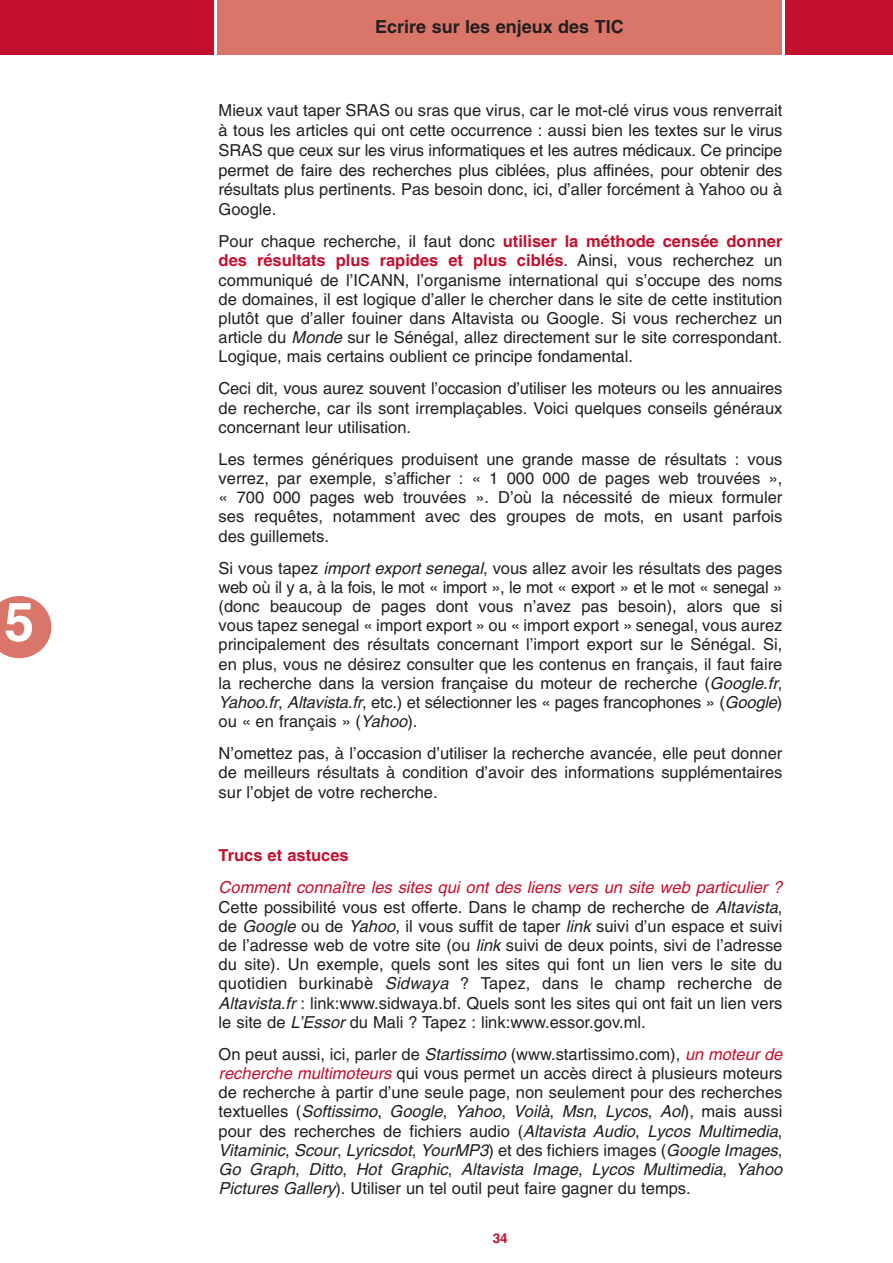
<style>
.page{position:relative;width:893px;height:1263px;background:#fff}
.page>*{position:absolute;margin:0;border:0;box-sizing:border-box;transform-origin:0 0}
.t1{font:700 54px "Helvetica";color:#fff}
.t2{font:700 18px "Helvetica";color:#231f20}
.t3{font:16.5px/19.2px "Helvetica";color:#231f20;text-align:justify}
.t4{font:700 16.5px "Helvetica";color:#c3102f}
.t5{font:700 13.5px "Helvetica";color:#c3102f}
.s1{font-weight:700;color:#c3102f}
.s2{font-style:italic}
.s3{font-style:italic;color:#c3102f}
</style>
<div class="page">
<svg style="left:0;top:596px;width:51px;height:62px;background:#de8a7f"></svg>
<div style="left:215px;top:1px;width:570px;height:54px;background:#d97669"></div>
<div style="left:0;top:1px;width:215px;height:54px;background:#c3102f"></div>
<div style="left:783px;top:1px;width:110px;height:54px;background:#c3102f"></div>
<hr style="left:215px;top:1px;width:2px;height:54px;background:#fff">
<hr style="left:782px;top:1px;width:2px;height:54px;background:#fff">
<h1 class="t1" style="left:4px;top:602px;width:32px">5</h1>
<p class="t2" style="left:375px;top:20px;width:250px">Ecrire sur les enjeux des TIC</p>
<p class="t3" style="left:219px;top:102px;width:565px;line-height:19.8px">Mieux vaut taper SRAS ou sras que virus, car le mot-clé virus vous renverrait à tous les articles qui ont cette occurrence : aussi bien les textes sur le virus SRAS que ceux sur les virus informatiques et les autres médicaux. Ce principe permet de faire des recherches plus ciblées, plus affinées, pour obtenir des résultats plus pertinents. Pas besoin donc, ici, d’aller forcément à Yahoo ou à Google.</p>
<p class="t3" style="left:219px;top:233px;width:565px">Pour chaque recherche, il faut donc <span class="s1">utiliser la méthode censée donner des résultats plus rapides et plus ciblés</span>. Ainsi, vous recherchez un communiqué de l’ICANN, l’organisme international qui s’occupe des noms de domaines, il est logique d’aller le chercher dans le site de cette institution plutôt que d’aller fouiner dans Altavista ou Google. Si vous recherchez un article du <span class="s2">Monde</span> sur le Sénégal, allez directement sur le site correspondant.<br>Logique, mais certains oublient ce principe fondamental.</p>
<p class="t3" style="left:219px;top:381px;width:565px">Ceci dit, vous aurez souvent l’occasion d’utiliser les moteurs ou les annuaires de recherche, car ils sont irremplaçables. Voici quelques conseils généraux concernant leur utilisation.</p>
<p class="t3" style="left:219px;top:451px;width:565px">Les termes génériques produisent une grande masse de résultats : vous verrez, par exemple, s’afficher : « 1 000 000 de pages web trouvées », « 700 000 pages web trouvées ». D’où la nécessité de mieux formuler ses requêtes, notamment avec des groupes de mots, en usant parfois des guillemets.</p>
<p class="t3" style="left:219px;top:560px;width:565px">Si vous tapez <span class="s2">import export senegal</span>, vous allez avoir les résultats des pages web où il y a, à la fois, le mot « import », le mot « export » et le mot « senegal » (donc beaucoup de pages dont vous n’avez pas besoin), alors que si vous tapez senegal « import export » ou « import export » senegal, vous aurez principalement des résultats concernant l’import export sur le Sénégal. Si, en plus, vous ne désirez consulter que les contenus en français, il faut faire la recherche dans la version française du moteur de recherche (<span class="s2">Google.fr</span>, <span class="s2">Yahoo.fr</span>, <span class="s2">Altavista.fr</span>, etc.) et sélectionner les « pages francophones » (<span class="s2">Google</span>) ou « en français » (<span class="s2">Yahoo</span>).</p>
<p class="t3" style="left:219px;top:745px;width:565px">N’omettez pas, à l’occasion d’utiliser la recherche avancée, elle peut donner de meilleurs résultats à condition d’avoir des informations supplémentaires sur l’objet de votre recherche.</p>
<p class="t4" style="left:219px;top:849px;width:132px">Trucs et astuces</p>
<p class="t3" style="left:219px;top:879px;width:569px;text-align:left"><span class="s3">Comment connaître les sites qui ont des liens vers un site web particulier ?<br></span>Cette possibilité vous est offerte. Dans le champ de recherche de <span class="s2">Altavista</span>, de <span class="s2">Google</span> ou de <span class="s2">Yahoo</span>, il vous suffit de taper <span class="s2">link</span> suivi d’un espace et suivi de l’adresse web de votre site (ou <span class="s2">link</span> suivi de deux points, sivi de l’adresse du site). Un exemple, quels sont les sites qui font un lien vers le site du quotidien burkinabè <span class="s2">Sidwaya</span> ? Tapez, dans le champ recherche de <span class="s2">Altavista.fr</span>: link:www.sidwaya.bf. Quels sont les sites qui ont fait un lien vers le site de <span class="s2">L’Essor</span>du Mali ? Tapez : link:www.essor.gov.ml.</p>
<p class="t3" style="left:219px;top:1046px;width:569px;text-align:left">On peut aussi, ici, parler de <span class="s2">Startissimo</span>(www.startissimo.com), <span class="s3">un moteur de recherche multimoteurs</span> qui vous permet un accès direct à plusieurs moteurs de recherche à partir d’une seule page, non seulement pour des recherches t e x t u e l l e s ( <span class="s2">Softissimo</span>, <span class="s2">Google</span>, <span class="s2">Yahoo</span>, <span class="s2">Voilà</span>, <span class="s2">Msn</span>, <span class="s2">Lycos</span>, <span class="s2">Aol</span>) , m a i s a u s s i pour des recherches de fichiers audio (<span class="s2">Altavista Audio</span>, <span class="s2">Lycos Multimedia</span>, <span class="s2">Vitaminic</span>, <span class="s2">Scour</span>, <span class="s2">Lyricsdot</span>, <span class="s2">YourMP3</span>) e t d e s f i c h i e r s i m a g e s ( <span class="s2">Google Images</span>, <span class="s2">Go Graph</span>, <span class="s2">Ditto</span>, <span class="s2">Hot Graphic</span>, <span class="s2">Altavista Image</span>, <span class="s2">Lycos Multimedia</span>, <span class="s2">Yahoo Pictures Gallery</span>). Utiliser un tel outil peut faire gagner du temps.</p>
<p class="t5" style="left:493px;top:1233px;width:17px">34</p>
</div>
